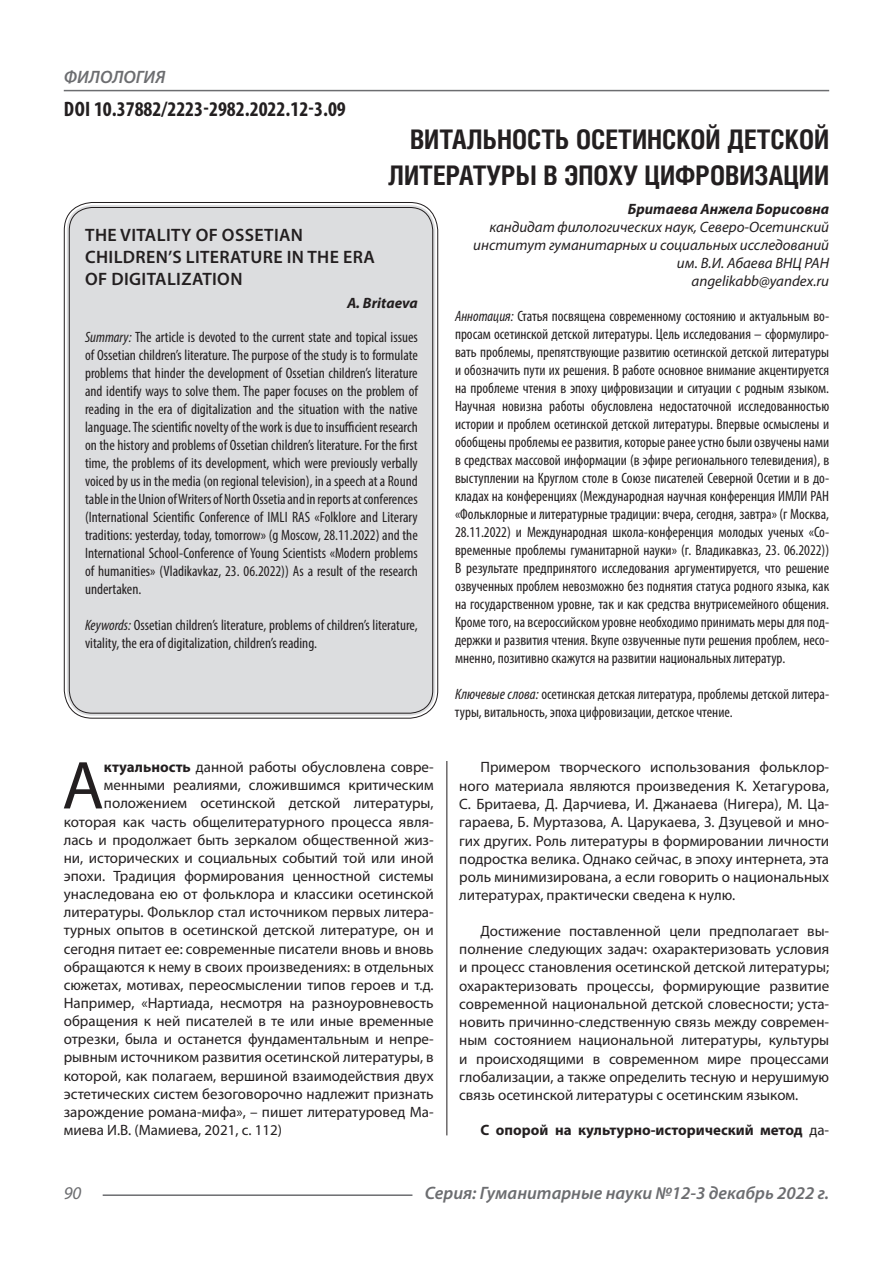
<style>
.page{position:relative;width:893px;height:1263px;background:#fff}
.page>*{position:absolute;margin:0;border:0;box-sizing:border-box;transform-origin:0 0}
.Статья_текст_первый{font:68.4px "Myriad Pro";color:#231f20}
.Статья_название{font:700 27px "Helios Cond C";color:#231f20}
.ДОИ{font:700 condensed 21px "Myriad Pro";color:#231f20}
.Статья_название_англ{font:600 18px "Myriad Pro";letter-spacing:.02em;color:#231f20}
.t1{font:italic 600 18px "Myriad Pro";color:#6c6d70}
.t2{font:italic 18px "Myriad Pro";color:#6c6d70}
.Статья_аннотация_тек{font:condensed 15px/18px "Myriad Pro";color:#231f20;text-align:justify}
.Статья_аннотация_анг{font:condensed 15px/18px "Myriad Pro";color:#231f20;text-align:justify}
.Статья_текст_первый-2{font:15px "Myriad Pro";color:#231f20}
.Статья_текст{font:15px/18.3px "Myriad Pro";color:#231f20;text-align:justify}
.Статья_автор_инфо{font:italic 15px/18px "Myriad Pro";color:#231f20;text-align:right}
.Статья_текст-2{font:700 15px "Myriad Pro";color:#231f20}
.Статья_автор_фио_рус{font:italic 700 15px "Myriad Pro";color:#231f20}
.Статья_автор_англ{font:italic 700 15px "Myriad Pro";color:#231f20}
.s1{font-style:italic}
.s2{font-weight:700}
.s3{font-weight:400}
</style>
<div class="page">
<hr style="left:446px;top:128px;width:1px;height:1007px;background:#231f20">
<hr style="left:103px;top:1194px;width:309px;height:2px;background:#6c6d70">
<hr style="left:64px;top:90px;width:765px;height:1px;background:#6c6d70">
<div style="left:441px;top:126px;width:10px;height:635px;background:#fff"></div>
<div style="left:67px;top:205px;width:368px;height:511px;background:#dcdddf;border-radius:26px"></div>
<p class="t1" style="left:64px;top:66px;width:103px">ФИЛОЛОГИЯ</p>
<p class="ДОИ" style="left:64px;top:96px;width:283px">DOI 10.37882/2223-2982.2022.12-3.09</p>
<p class="Статья_название" style="left:410px;top:124px;width:421px">ВИТАЛЬНОСТЬ ОСЕТИНСКОЙ ДЕТСКОЙ</p>
<p class="Статья_название" style="left:388px;top:160px;width:443px">ЛИТЕРАТУРЫ В ЭПОХУ ЦИФРОВИЗАЦИИ</p>
<p class="Статья_автор_фио_рус" style="left:628px;top:199px;width:203px">Бритаева Анжела Борисовна</p>
<p class="Статья_автор_инфо" style="left:473px;top:218px;width:357px">кандидат филологических наук, Северо-Осетинский институт гуманитарных и социальных исследований</p>
<p class="Статья_автор_инфо" style="left:677px;top:254px;width:154px">им. В.И. Абаева ВНЦ РАН</p>
<p class="Статья_автор_инфо" style="left:691px;top:272px;width:139px">angelikabb@yandex.ru</p>
<p class="Статья_аннотация_тек" style="left:455px;top:306px;width:376px"><span class="s1">Аннотация:</span> Статья посвящена современному состоянию и актуальным во&shy;просам осетинской детской литературы. Цель исследования – сформулиро&shy;вать проблемы, препятствующие развитию осетинской детской литературы и обозначить пути их решения. В работе основное внимание акцентируется на проблеме чтения в эпоху цифровизации и ситуации с родным языком.<br>Научная новизна работы обусловлена недостаточной исследованностью истории и проблем осетинской детской литературы. Впервые осмыслены и обобщены проблемы ее развития, которые ранее устно были озвучены нами в средствах массовой информации (в эфире регионального телевидения), в выступлении на Круглом столе в Союзе писателей Северной Осетии и в до&shy;кладах на конференциях (Международная научная конференция ИМЛИ РАН «Фольклорные и литературные традиции: вчера, сегодня, завтра» (г Москва, 28.11.2022) и Международная школа-конференция молодых ученых «Со&shy;временные проблемы гуманитарной науки» (г. Владикавказ, 23. 06.2022))<br>В результате предпринятого исследования аргументируется, что решение озвученных проблем невозможно без поднятия статуса родного языка, как на государственном уровне, так и как средства внутрисемейного общения.<br>Кроме того, на всероссийском уровне необходимо принимать меры для под&shy;держки и развития чтения. Вкупе озвученные пути решения проблем, несо&shy;мненно, позитивно скажутся на развитии национальных литератур.</p>
<p class="Статья_аннотация_тек" style="left:455px;top:684px;width:376px"><span class="s1">Ключевые слова:</span> осетинская детская литература, проблемы детской литера&shy;туры, витальность, эпоха цифровизации, детское чтение.</p>
<p class="Статья_название_англ" style="left:85px;top:224px;width:219px">THE VITALITY OF OSSETIAN</p>
<p class="Статья_название_англ" style="left:85px;top:246px;width:291px">CHILDREN’S LITERATURE IN THE ERA</p>
<p class="Статья_название_англ" style="left:85px;top:267px;width:159px">OF DIGITALIZATION</p>
<p class="Статья_автор_англ" style="left:347px;top:293px;width:72px">A. Britaeva</p>
<p class="Статья_аннотация_анг" style="left:85px;top:328px;width:334px"><span class="s1">Summary:</span> The article is devoted to the current state and topical issues of Ossetian children’s literature. The purpose of the study is to formulate problems that hinder the development of Ossetian children’s literature and identify ways to solve them. The paper focuses on the problem of reading in the era of digitalization and the situation with the native language. The scientific novelty of the work is due to insufficient research on the history and problems of Ossetian children’s literature. For the first time, the problems of its development, which were previously verbally voiced by us in the media (on regional television), in a speech at a Round table in the Union of Writers of North Ossetia and in reports at conferences (International Scientific Conference of IMLI RAS «Folklore and Literary traditions: yesterday, today, tomorrow» (g Moscow, 28.11.2022) and the International School-Conference of Young Scientists «Modern problems of humanities» (Vladikavkaz, 23. 06.2022)) As a result of the research undertaken.</p>
<p class="Статья_аннотация_анг" style="left:85px;top:616px;width:334px"><span class="s1">Keywords:</span> Ossetian children’s literature, problems of children’s literature, vitality, the era of digitalization, children’s reading.</p>
<p class="Статья_текст_первый" style="left:62px;top:743px;width:43px">А</p>
<p class="Статья_текст_первый-2" style="left:104px;top:758px;width:331px"><span class="s2">ктуальность</span> данной работы обусловлена совре-</p>
<p class="Статья_текст_первый-2" style="left:104px;top:776px;width:331px">менными реалиями, сложившимся критическим</p>
<p class="Статья_текст_первый-2" style="left:104px;top:794px;width:331px">положением осетинской детской литературы,</p>
<p class="Статья_текст_первый-2" style="left:64px;top:812px;width:371px">которая как часть общелитературного процесса явля-</p>
<p class="Статья_текст_первый-2" style="left:64px;top:830px;width:371px">лась и продолжает быть зеркалом общественной жиз-</p>
<p class="Статья_текст_первый-2" style="left:64px;top:848px;width:371px">ни, исторических и социальных событий той или иной</p>
<p class="Статья_текст_первый-2" style="left:64px;top:867px;width:371px">эпохи. Традиция формирования ценностной системы</p>
<p class="Статья_текст_первый-2" style="left:64px;top:885px;width:371px">унаследована ею от фольклора и классики осетинской</p>
<p class="Статья_текст_первый-2" style="left:64px;top:903px;width:371px">литературы. Фольклор стал источником первых литера-</p>
<p class="Статья_текст_первый-2" style="left:64px;top:921px;width:371px">турных опытов в осетинской детской литературе, он и</p>
<p class="Статья_текст_первый-2" style="left:64px;top:939px;width:371px">сегодня питает ее: современные писатели вновь и вновь</p>
<p class="Статья_текст_первый-2" style="left:64px;top:957px;width:371px">обращаются к нему в своих произведениях: в отдельных</p>
<p class="Статья_текст_первый-2" style="left:64px;top:975px;width:371px">сюжетах, мотивах, переосмыслении типов героев и т.д.</p>
<p class="Статья_текст_первый-2" style="left:64px;top:994px;width:371px">Например, «Нартиада, несмотря на разноуровневость</p>
<p class="Статья_текст_первый-2" style="left:64px;top:1012px;width:371px">обращения к ней писателей в те или иные временные</p>
<p class="Статья_текст_первый-2" style="left:64px;top:1030px;width:371px">отрезки, была и останется фундаментальным и непре-</p>
<p class="Статья_текст_первый-2" style="left:64px;top:1048px;width:371px">рывным источником развития осетинской литературы, в</p>
<p class="Статья_текст_первый-2" style="left:64px;top:1066px;width:371px">которой, как полагаем, вершиной взаимодействия двух</p>
<p class="Статья_текст_первый-2" style="left:64px;top:1084px;width:371px">эстетических систем безоговорочно надлежит признать</p>
<p class="Статья_текст_первый-2" style="left:64px;top:1102px;width:371px">зарождение романа-мифа», – пишет литературовед Ма-</p>
<p class="Статья_текст_первый-2" style="left:64px;top:1121px;width:220px">миева И.В. (Мамиева, 2021, с. 112)</p>
<p class="Статья_текст" style="left:459px;top:758px;width:371px;text-indent:21px">Примером творческого использования фольклор&shy;ного материала являются произведения К. Хетагурова, С. Бритаева, Д. Дарчиева, И. Джанаева (Нигера), М. Ца&shy;гараева, Б. Муртазова, А. Царукаева, З. Дзуцевой и мно&shy;гих других. Роль литературы в формировании личности подростка велика. Однако сейчас, в эпоху интернета, эта роль минимизирована, а если говорить о национальных литературах, практически сведена к нулю.</p>
<p class="Статья_текст" style="left:459px;top:921px;width:371px;text-indent:21px">Достижение поставленной цели предполагает вы&shy;полнение следующих задач: охарактеризовать условия и процесс становления осетинской детской литературы; охарактеризовать процессы, формирующие развитие современной национальной детской словесности; уста&shy;новить причинно-следственную связь между современ&shy;ным состоянием национальной литературы, культуры и происходящими в современном мире процессами глобализации, а также определить тесную и нерушимую связь осетинской литературы с осетинским языком.</p>
<p class="Статья_текст-2" style="left:480px;top:1120px;width:350px">С опорой на культурно-исторический метод <span class="s3">да-</span></p>
<p class="t2" style="left:64px;top:1182px;width:19px">90</p>
<p class="t1" style="left:425px;top:1182px;width:406px">Серия: Гуманитарные науки №12-3 декабрь 2022 г.</p>
</div>
